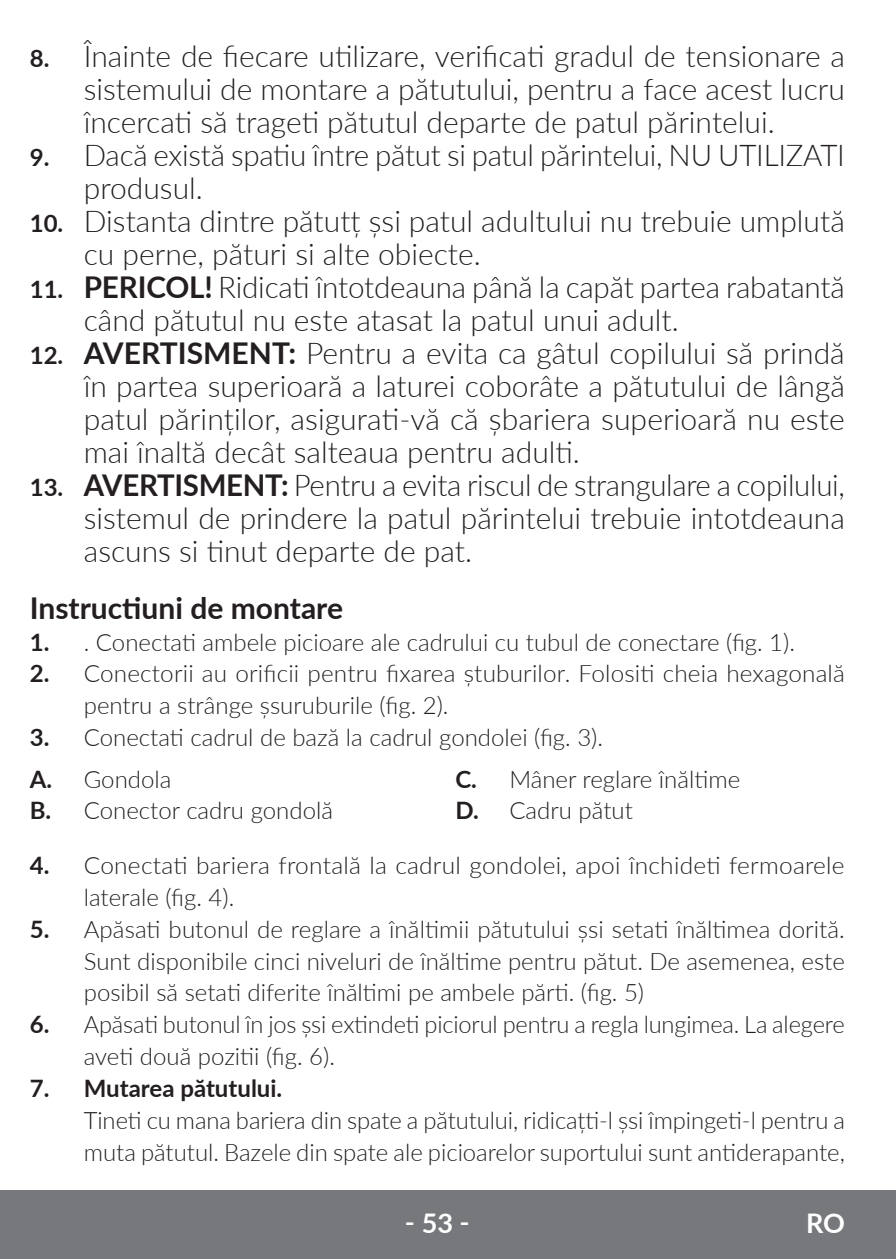
<style>
.page{position:relative;width:896px;height:1259px;background:#fff}
.page>*{position:absolute;margin:0;border:0;box-sizing:border-box;transform-origin:0 0}
.t1{font:300 30px/33px "Lato";color:#231f20;text-align:justify}
.t2{font:700 30px "Lato";color:#231f20}
.t3{font:700 27px "Lato";color:#fff}
.t4{font:300 24px/31.8px "Lato";color:#231f20}
.t5{font:700 24px "Lato";color:#231f20}
.s1{font-weight:700;font-size:24px}
.s2{font-weight:700}
</style>
<div class="page">
<div style="left:0;top:1190px;width:895px;height:69px;background:#76787b"></div>
<p class="t1" style="left:84px;top:38px;width:762px;text-indent:-54px"><span class="s1">8.</span> Înainte de fiecare utilizare, verificati gradul de tensionare a sistemului de montare a pătutului, pentru a face acest lucru încercati să trageti pătutul departe de patul părintelui.</p>
<p class="t1" style="left:84px;top:137px;width:762px;text-indent:-54px"><span class="s1">9.</span> Dacă există spatiu între pătut si patul părintelui, NU UTILIZATI produsul.</p>
<p class="t1" style="left:84px;top:203px;width:762px;text-indent:-54px"><span class="s1">10.</span> Distanta dintre pătutț șsi patul adultului nu trebuie umplută cu perne, pături si alte obiecte.</p>
<p class="t1" style="left:84px;top:269px;width:762px;text-indent:-54px"><span class="s1">11.</span> <span class="s2">PERICOL!</span> Ridicati întotdeauna până la capăt partea rabatantă când pătutul nu este atasat la patul unui adult.</p>
<p class="t1" style="left:84px;top:335px;width:762px;text-indent:-54px"><span class="s1">12.</span> <span class="s2">AVERTISMENT:</span> Pentru a evita ca gâtul copilului să prindă în partea superioară a laturei coborâte a pătutului de lângă patul părinților, asigurati-vă că șbariera superioară nu este mai înaltă decât salteaua pentru adulti.</p>
<p class="t1" style="left:84px;top:467px;width:762px;text-indent:-54px"><span class="s1">13.</span> <span class="s2">AVERTISMENT:</span> Pentru a evita riscul de strangulare a copilului, sistemul de prindere la patul părintelui trebuie intotdeauna ascuns si tinut departe de pat.</p>
<p class="t2" style="left:30px;top:586px;width:315px">Instructiuni de montare</p>
<p class="t4" style="left:30px;top:625px;width:766px"><span class="s2">1.</span> . Conectati ambele picioare ale cadrului cu tubul de conectare (fig. 1).</p>
<p class="t4" style="left:84px;top:657px;width:762px;text-indent:-54px"><span class="s2">2.</span> Conectorii au orificii pentru fixarea ștuburilor. Folositi cheia hexagonală pentru a strânge șsuruburile (fig. 2).</p>
<p class="t4" style="left:30px;top:716px;width:574px;line-height:41.4px"><span class="s2">3.</span> Conectati cadrul de bază la cadrul gondolei (fig. 3).<br><span class="s2">A.</span> Gondola</p>
<p class="t4" style="left:30px;top:794px;width:305px"><span class="s2">B.</span> Conector cadru gondolă</p>
<p class="t4" style="left:455px;top:762px;width:286px"><span class="s2">C.</span> Mâner reglare înăltime<br><span class="s2">D.</span> Cadru pătut</p>
<p class="t4" style="left:84px;top:848px;width:762px;text-indent:-54px"><span class="s2">4.</span> Conectati bariera frontală la cadrul gondolei, apoi închideti fermoarele laterale (fig. 4).</p>
<p class="t4" style="left:84px;top:912px;width:762px;text-align:justify;text-indent:-54px"><span class="s2">5.</span> Apăsati butonul de reglare a înăltimii pătutului șsi setati înăltimea dorită.<br>Sunt disponibile cinci niveluri de înăltime pentru pătut. De asemenea, este posibil să setati diferite înăltimi pe ambele părti. (fig. 5)</p>
<p class="t4" style="left:84px;top:1008px;width:762px;text-indent:-54px"><span class="s2">6.</span> Apăsati butonul în jos șsi extindeti piciorul pentru a regla lungimea. La alegere aveti două pozitii (fig. 6).</p>
<p class="t5" style="left:30px;top:1071px;width:254px">7. Mutarea pătutului.</p>
<p class="t4" style="left:84px;top:1104px;width:762px">Tineti cu mana bariera din spate a pătutului, ridicațti-l șsi împingeti-l pentru a muta pătutul. Bazele din spate ale picioarelor suportului sunt antiderapante,</p>
<p class="t3" style="left:405px;top:1203px;width:66px">‑ 53 ‑</p>
<p class="t3" style="left:806px;top:1203px;width:40px">RO</p>
</div>
